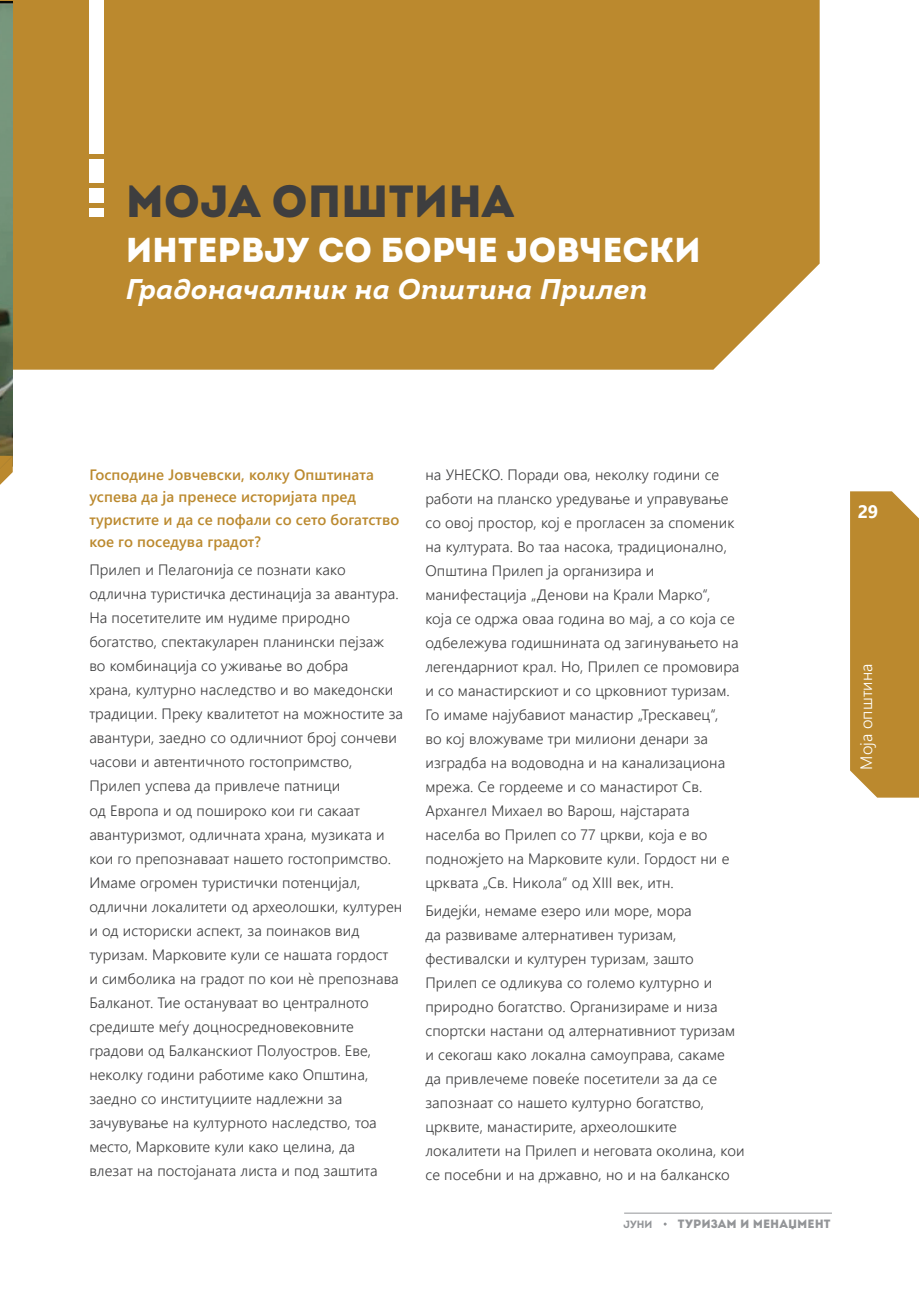
<style>
.page{position:relative;width:919px;height:1289px;background:#fff}
.page>*{position:absolute;margin:0;border:0;box-sizing:border-box;transform-origin:0 0}
.t1{font:45px "Intro Black Caps";letter-spacing:.01em;color:#3e3e3f}
.t2{font:34.5px "Intro Black Caps";letter-spacing:.01em;color:#fff}
.t3{font:italic 700 28.5px "Intro";letter-spacing:.01em;color:#fff}
.t4{font:700 18px "Segoe UI";color:#fff}
.t5{font:300 16.5px "Segoe UI";letter-spacing:.005em;color:#fff}
.t6{font:300 15px/24px "Segoe UI";letter-spacing:.005em;color:#3e3e3f}
.t7{font:600 15px/22.5px "Segoe UI";letter-spacing:.005em;color:#bb892e}
.t8{font:12px "Intro";color:#939598}
.t9{font:10.5px "Intro Bold Caps";color:#939598}
</style>
<div class="page">
<div style="left:850px;top:491px;width:68px;height:306px;background:#bb892e"></div>
<hr style="left:624px;top:1212px;width:207px;height:1px;background:#939598">
<div style="left:0;top:0;width:819px;height:369px;background:#bb892e"></div>
<img style="left:0;top:1px;width:13px;height:455px">
<div style="left:89px;top:0;width:15px;height:153px;background:#fff"></div>
<div style="left:89px;top:159px;width:15px;height:23px;background:#fff"></div>
<div style="left:89px;top:188px;width:15px;height:15px;background:#fff"></div>
<div style="left:89px;top:208px;width:15px;height:9px;background:#fff"></div>
<svg style="left:0;top:456px;width:13px;height:29px"></svg>
<h1 class="t1" style="left:126px;top:171px;width:389px">МОЈА ОПШТИНА</h1>
<h2 class="t2" style="left:126px;top:227px;width:575px">интервју со Борче Јовчески</h2>
<h3 class="t3" style="left:126px;top:271px;width:523px">Градоначалник на Општина Прилеп</h3>
<p class="t7" style="left:89px;top:462px;width:311px">Господине Јовчевски, колку Општината успева да ја пренесе историјата пред туристите и да се пофали со сето богатство кое го поседува градот?</p>
<p class="t6" style="left:89px;top:556px;width:315px">Прилеп и Пелагонија се познати како одлична туристичка дестинација за авантура.<br>На посетителите им нудиме природно богатство, спектакуларен планински пејзаж во комбинација со уживање во добра<br>храна, културно наследство и во македонски традиции. Преку квалитетот на можностите за авантури, заедно со одличниот број сончеви часови и автентичното гостопримство, Прилеп успева да привлече патници<br>од Европа и од пошироко кои ги сакаат авантуризмот, одличната храна, музиката и кои го препознаваат нашето гостопримство.<br>Имаме огромен туристички потенцијал, одлични локалитети од археолошки, културен и од историски аспект, за поинаков вид туризам. Марковите кули се нашата гордост<br>и симболика на градот по кои нѐ препознава Балканот. Тие остануваат во централното средиште меѓу доцносредновековните градови од Балканскиот Полуостров. Еве, неколку години работиме како Општина, заедно со институциите надлежни за зачувување на културното наследство, тоа место, Марковите кули како целина, да<br>влезат на постојаната листа и под заштита</p>
<p class="t6" style="left:425px;top:461px;width:315px">на УНЕСКО. Поради ова, неколку години се работи на планско уредување и управување со овој простор, кој е прогласен за споменик на културата. Во таа насока, традиционално, Општина Прилеп ја организира и манифестација „Денови на Крали Марко“, која се одржа оваа година во мај, а со која се одбележува годишнината од загинувањето на легендарниот крал. Но, Прилеп се промовира и со манастирскиот и со црковниот туризам.<br>Го имаме најубавиот манастир „Трескавец“,<br>во кој вложуваме три милиони денари за изградба на водоводна и на канализациона мрежа. Се гордееме и со манастирот Св.<br>Архангел Михаел во Варош, најстарата населба во Прилеп со 77 цркви, која е во подножјето на Марковите кули. Гордост ни е црквата „Св. Никола“ од XIII век, итн.</p>
<p class="t6" style="left:425px;top:897px;width:320px">Бидејќи, немаме езеро или море, мора<br>да развиваме алтернативен туризам, фестивалски и културен туризам, зашто Прилеп се одликува со големо културно и природно богатство. Организираме и низа спортски настани од алтернативниот туризам и секогаш како локална самоуправа, сакаме<br>да привлечеме повеќе посетители за да се запознаат со нашето културно богатство, црквите, манастирите, археолошките локалитети на Прилеп и неговата околина, кои се посебни и на државно, но и на балканско</p>
<p class="t9" style="left:623px;top:1217px;width:30px">ЈУНИ</p>
<p class="t8" style="left:677px;top:1216px;width:154px">ТУРИЗАМ И МЕНАЏМЕНТ</p>
<p class="t4" style="left:857px;top:494px;width:22px">29</p>
<p class="t5" style="left:850px;top:769px;width:107px;rotate:-90deg">Моја општина</p>
</div>
